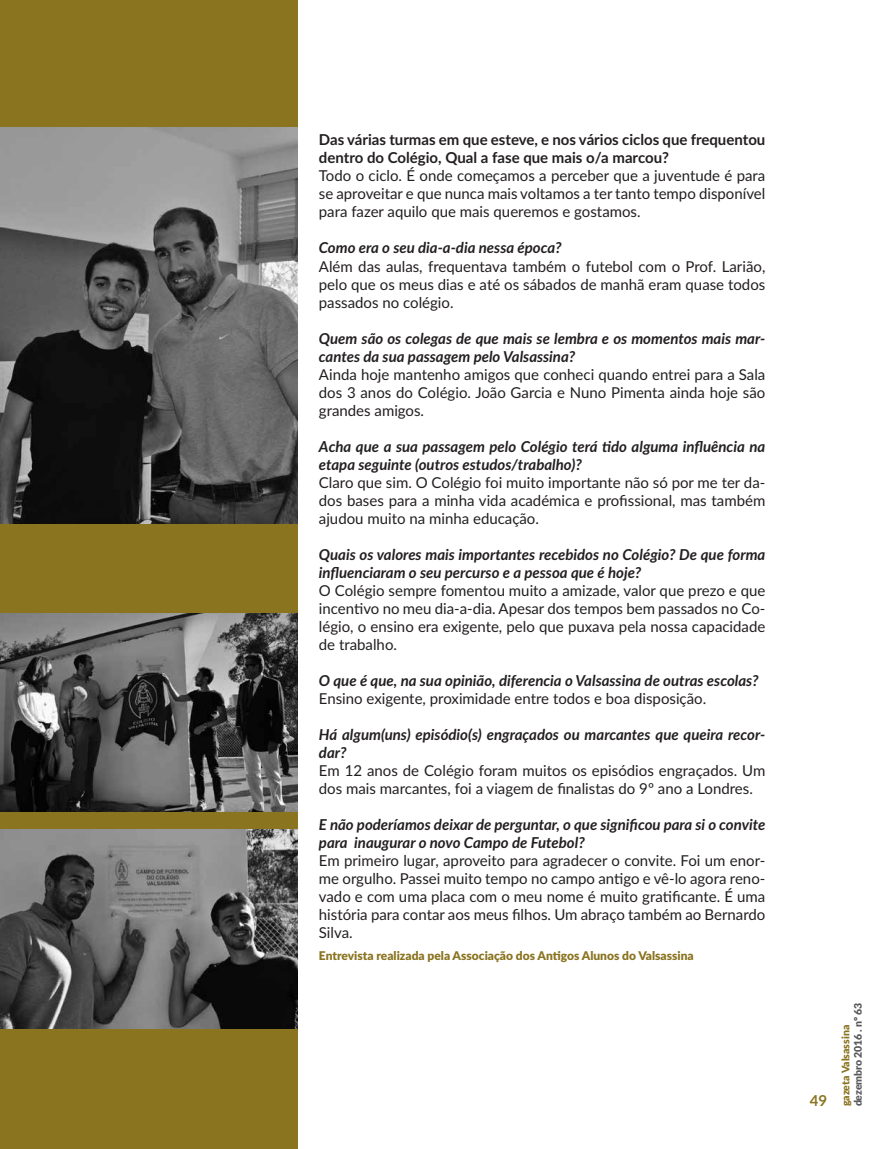
<style>
.page{position:relative;width:893px;height:1149px;background:#fff}
.page>*{position:absolute;margin:0;border:0;box-sizing:border-box;transform-origin:0 0}
.t1{font:15px/18px "Lato";color:#231f20;text-align:justify}
.t2{font:italic 700 15px/18px "Lato";color:#231f20}
.t3{font:700 15px/18px "Lato";color:#231f20}
.t4{font:700 15px "Lato";color:#8a7420}
.t5{font:900 12px "Lato";color:#8a7420}
.t6{font:900 10.5px "Lato";letter-spacing:-.01em;color:#58595b}
.t7{font:900 10.5px "Lato";color:#8a7420}
</style>
<div class="page">
<div style="left:0;top:0;width:298px;height:1148px;background:#8a7420"></div>
<img style="left:0;top:613px;width:298px;height:198px">
<img style="left:0;top:127px;width:298px;height:396px">
<img style="left:0;top:829px;width:298px;height:198px">
<p class="t3" style="left:319px;top:130px;width:448px">Das várias turmas em que esteve, e nos vários ciclos que frequentou dentro do Colégio, Qual a fase que mais o/a marcou?</p>
<p class="t1" style="left:319px;top:166px;width:448px">Todo o ciclo. É onde começamos a perceber que a juventude é para se aproveitar e que nunca mais voltamos a ter tanto tempo disponível para fazer aquilo que mais queremos e gostamos.</p>
<p class="t2" style="left:319px;top:238px;width:244px">Como era o seu dia-a-dia nessa época?</p>
<p class="t1" style="left:319px;top:256px;width:448px">Além das aulas, frequentava também o futebol com o Prof. Larião, pelo que os meus dias e até os sábados de manhã eram quase todos passados no colégio.</p>
<p class="t2" style="left:319px;top:328px;width:448px">Quem são os colegas de que mais se lembra e os momentos mais mar&shy;cantes da sua passagem pelo Valsassina?</p>
<p class="t1" style="left:319px;top:364px;width:448px">Ainda hoje mantenho amigos que conheci quando entrei para a Sala dos 3 anos do Colégio. João Garcia e Nuno Pimenta ainda hoje são grandes amigos.</p>
<p class="t2" style="left:319px;top:436px;width:448px">Acha que a sua passagem pelo Colégio terá tido alguma influência na etapa seguinte (outros estudos/trabalho)?</p>
<p class="t1" style="left:319px;top:472px;width:448px">Claro que sim. O Colégio foi muito importante não só por me ter da&shy;dos bases para a minha vida académica e profissional, mas também ajudou muito na minha educação.</p>
<p class="t2" style="left:319px;top:544px;width:448px">Quais os valores mais importantes recebidos no Colégio? De que forma influenciaram o seu percurso e a pessoa que é hoje?</p>
<p class="t1" style="left:319px;top:580px;width:448px">O Colégio sempre fomentou muito a amizade, valor que prezo e que incentivo no meu dia-a-dia. Apesar dos tempos bem passados no Co&shy;légio, o ensino era exigente, pelo que puxava pela nossa capacidade de trabalho.</p>
<p class="t2" style="left:319px;top:670px;width:441px">O que é que, na sua opinião, diferencia o Valsassina de outras escolas?</p>
<p class="t1" style="left:319px;top:688px;width:389px">Ensino exigente, proximidade entre todos e boa disposição.</p>
<p class="t2" style="left:319px;top:724px;width:448px">Há algum(uns) episódio(s) engraçados ou marcantes que queira recor&shy;dar?</p>
<p class="t1" style="left:319px;top:760px;width:448px">Em 12 anos de Colégio foram muitos os episódios engraçados. Um dos mais marcantes, foi a viagem de finalistas do 9º ano a Londres.</p>
<p class="t2" style="left:319px;top:814px;width:448px">E não poderíamos deixar de perguntar, o que significou para si o convite para inaugurar o novo Campo de Futebol?</p>
<p class="t1" style="left:319px;top:850px;width:448px">Em primeiro lugar, aproveito para agradecer o convite. Foi um enor&shy;me orgulho. Passei muito tempo no campo antigo e vê-lo agora reno&shy;vado e com uma placa com o meu nome é muito gratificante. É uma história para contar aos meus filhos. Um abraço também ao Bernardo Silva.</p>
<p class="t5" style="left:319px;top:946px;width:376px">Entrevista realizada pela Associação dos Antigos Alunos do Valsassina</p>
<p class="t4" style="left:810px;top:1089px;width:19px">49</p>
<p class="t6" style="left:850px;top:1106px;width:105px;rotate:-90deg">dezembro 2016 . nº 63</p>
<p class="t7" style="left:838px;top:1106px;width:83px;rotate:-90deg">gazeta Valsassina</p>
</div>
